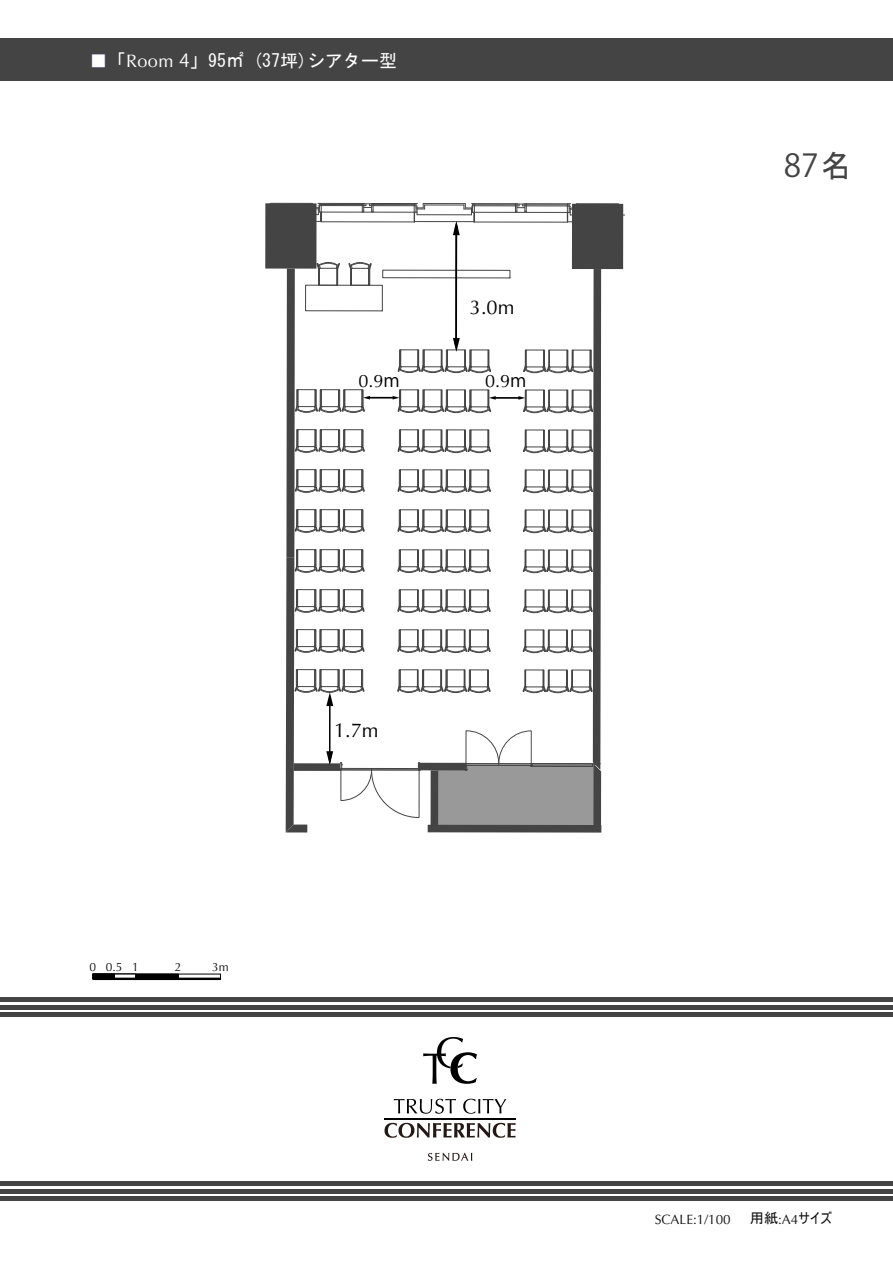
<style>
.page{position:relative;width:893px;height:1263px;background:#fff}
.page>*{position:absolute;margin:0;border:0;box-sizing:border-box;transform-origin:0 0}
.t1{font:31.5px "Koz Go Pro";color:#444}
.t2{font:19.95px "Optima LT Std";color:#000}
.t3{font:18px "MS Gothic";color:#fff}
.t4{font:18px "Optima LT Std";color:#000}
.t5{font:13.5px "Optima LT Std";color:#111}
.t6{font:12px "Optima LT Std";color:#111}
.s1{color:#000080}
.s2{font-family:"Optima LT Std"}
.s3{font-family:"Koz Go Pro"}
.s4{font-family:"MS Gothic"}
.s5{font-family:"MS UI Gothic";font-size:14.1px}
</style>
<div class="page">
<div style="left:0;top:39px;width:893px;height:42px;background:#444"></div>
<div style="left:0;top:1196px;width:893px;height:5px;background:#444"></div>
<hr style="left:0;top:1189px;width:893px;height:4px;background:#444">
<hr style="left:0;top:1182px;width:893px;height:4px;background:#444">
<hr style="left:0;top:1012px;width:893px;height:4px;background:#444">
<hr style="left:0;top:1005px;width:893px;height:4px;background:#444">
<hr style="left:0;top:998px;width:893px;height:4px;background:#444">
<div style="left:93px;top:974px;width:85px;height:4px;border:1px solid #000"></div>
<div style="left:93px;top:974px;width:21px;height:4px;border:1px solid #000"></div>
<div style="left:93px;top:978px;width:128px;height:2px;border:1px solid #000"></div>
<svg style="left:428px;top:1153px;width:44px;height:8px"></svg>
<svg style="left:384px;top:1123px;width:131px;height:15px"></svg>
<svg style="left:394px;top:1099px;width:62px;height:15px"></svg>
<svg style="left:463px;top:1099px;width:43px;height:15px"></svg>
<hr style="left:384px;top:1118px;width:131px;height:1px;background:#000">
<svg style="left:423px;top:1037px;width:54px;height:47px"></svg>
<hr style="left:642px;top:677px;width:1px;height:59px;background:#444">
<hr style="left:649px;top:679px;width:1px;height:55px;background:#444">
<hr style="left:660px;top:686px;width:1px;height:42px;background:#444">
<hr style="left:659px;top:687px;width:1px;height:40px;background:#444">
<svg style="left:642px;top:677px;width:19px;height:11px"></svg>
<svg style="left:642px;top:726px;width:19px;height:10px"></svg>
<hr style="left:642px;top:371px;width:1px;height:59px;background:#444">
<hr style="left:649px;top:373px;width:1px;height:55px;background:#444">
<hr style="left:660px;top:379px;width:1px;height:42px;background:#444">
<hr style="left:659px;top:380px;width:1px;height:40px;background:#444">
<svg style="left:642px;top:371px;width:19px;height:10px"></svg>
<svg style="left:642px;top:420px;width:19px;height:10px"></svg>
<hr style="left:660px;top:265px;width:1px;height:53px;background:#444">
<hr style="left:658px;top:265px;width:1px;height:53px;background:#444">
<hr style="left:659px;top:265px;width:1px;height:54px;background:#444">
<hr style="left:652px;top:265px;width:1px;height:53px;background:#444">
<hr style="left:642px;top:273px;width:1px;height:97px;background:#444">
<hr style="left:660px;top:329px;width:1px;height:42px;background:#444">
<hr style="left:658px;top:329px;width:1px;height:41px;background:#444">
<hr style="left:659px;top:329px;width:1px;height:42px;background:#444">
<hr style="left:652px;top:329px;width:1px;height:41px;background:#444">
<hr style="left:660px;top:736px;width:1px;height:42px;background:#444">
<hr style="left:658px;top:737px;width:1px;height:41px;background:#444">
<hr style="left:659px;top:736px;width:1px;height:43px;background:#444">
<hr style="left:652px;top:737px;width:1px;height:41px;background:#444">
<hr style="left:660px;top:789px;width:1px;height:41px;background:#444">
<hr style="left:658px;top:789px;width:1px;height:41px;background:#444">
<hr style="left:659px;top:788px;width:1px;height:43px;background:#444">
<hr style="left:652px;top:789px;width:1px;height:41px;background:#444">
<hr style="left:642px;top:737px;width:1px;height:93px;background:#444">
<hr style="left:660px;top:430px;width:1px;height:42px;background:#444">
<hr style="left:658px;top:431px;width:1px;height:41px;background:#444">
<hr style="left:659px;top:429px;width:1px;height:43px;background:#444">
<hr style="left:652px;top:431px;width:1px;height:41px;background:#444">
<hr style="left:660px;top:482px;width:1px;height:42px;background:#444">
<hr style="left:658px;top:482px;width:1px;height:41px;background:#444">
<hr style="left:659px;top:482px;width:1px;height:43px;background:#444">
<hr style="left:652px;top:482px;width:1px;height:41px;background:#444">
<hr style="left:642px;top:431px;width:1px;height:92px;background:#444">
<hr style="left:660px;top:583px;width:1px;height:42px;background:#444">
<hr style="left:658px;top:584px;width:1px;height:41px;background:#444">
<hr style="left:659px;top:583px;width:1px;height:42px;background:#444">
<hr style="left:652px;top:584px;width:1px;height:41px;background:#444">
<hr style="left:660px;top:636px;width:1px;height:41px;background:#444">
<hr style="left:658px;top:636px;width:1px;height:41px;background:#444">
<hr style="left:659px;top:635px;width:1px;height:43px;background:#444">
<hr style="left:652px;top:636px;width:1px;height:41px;background:#444">
<hr style="left:642px;top:584px;width:1px;height:93px;background:#444">
<div style="left:596px;top:207px;width:65px;height:66px;background:#fff"></div>
<hr style="left:570px;top:215px;width:55px;height:1px;background:#444">
<div style="left:572px;top:204px;width:51px;height:65px;background:#444"></div>
<svg style="left:266px;top:203px;width:345px;height:630px"></svg>
<h3 class="t3" style="left:90px;top:52px;width:309px"><span class="s1">■</span>「<span class="s2">Room</span> <span class="s3">4</span>」95㎡ (37坪)シアター型</h3>
<h2 class="t2" style="left:470px;top:296px;width:46px">3.0m</h2>
<h3 class="t4" style="left:358px;top:370px;width:43px">0.9<span class="s3">m</span></h3>
<h3 class="t4" style="left:485px;top:370px;width:43px">0.9<span class="s3">m</span></h3>
<h1 class="t1" style="left:784px;top:145px;width:70px">87<span class="s4">名</span></h1>
<p class="t6" style="left:90px;top:960px;width:51px">0 0.5 1</p>
<p class="t6" style="left:175px;top:960px;width:8px">2</p>
<p class="t6" style="left:212px;top:960px;width:18px">3m</p>
<h2 class="t2" style="left:334px;top:719px;width:46px">1.7m</h2>
<p class="t5" style="left:655px;top:1212px;width:179px">SCALE:1/100<span class="s5">　　用紙</span>:A4<span class="s5">サイズ</span></p>
</div>
